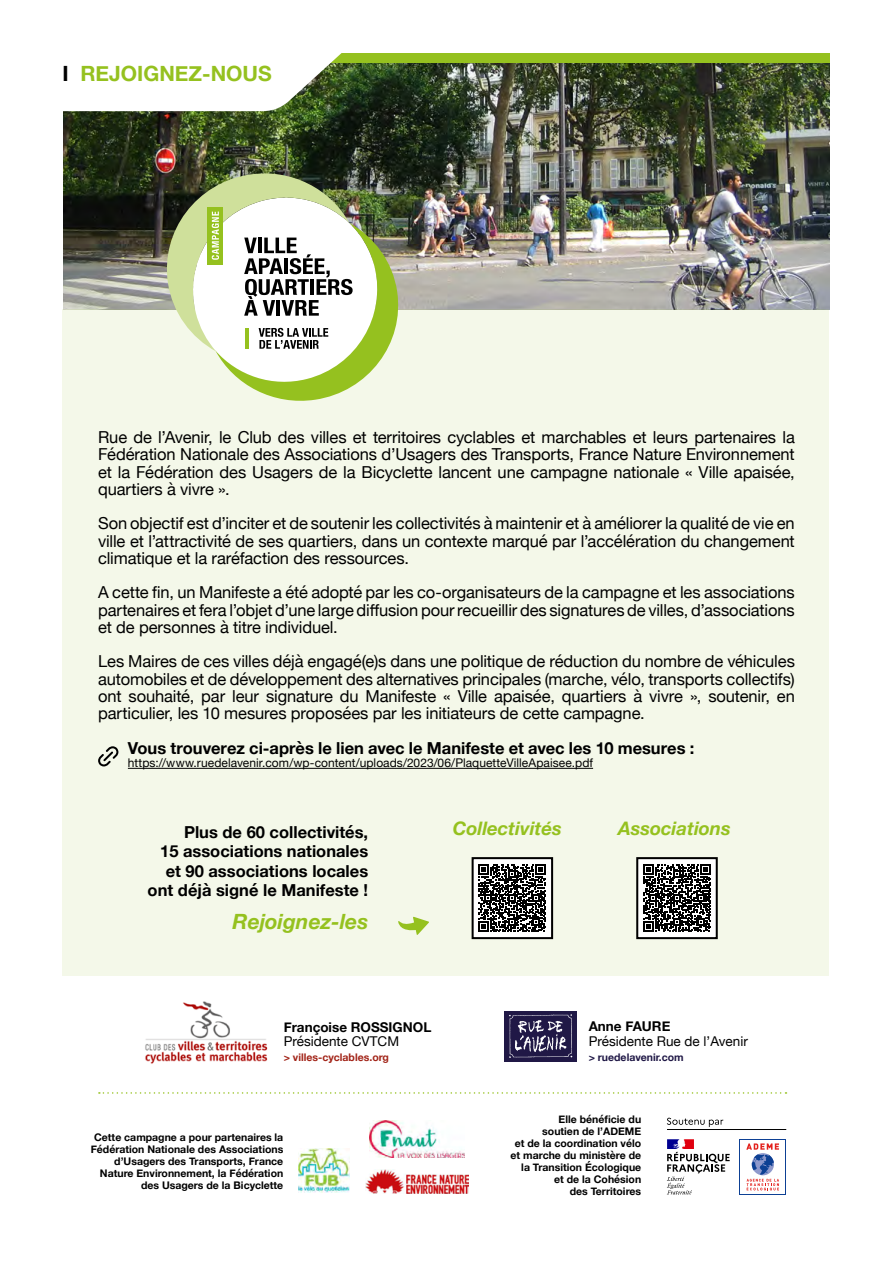
<style>
.page{position:relative;width:893px;height:1263px;background:#fff}
.page>*{position:absolute;margin:0;border:0;box-sizing:border-box;transform-origin:0 0}
.t1{font:700 21px "Helvetica Neue";color:#95c11f}
.t2{font:italic 700 21px "Helvetica Neue";color:#95c11f}
.t3{font:italic 700 18.6px "Helvetica Neue";color:#95c11f}
.t4{font:16.5px/17.2px "Helvetica Neue";letter-spacing:-.005em;color:#000;text-align:justify}
.t5{font:700 16.5px/19.5px "Helvetica Neue";color:#000;text-align:right}
.t6{font:13.5px "Helvetica Neue";color:#000}
.t7{font:700 13.5px "Helvetica Neue";color:#000}
.t8{font:12px "Helvetica Neue";letter-spacing:.005em;color:#000}
.t9{font:700 10.5px/12px "Helvetica Neue";color:#000;text-align:right}
.t10{font:700 10.5px "Helvetica Neue";color:#a22418}
.t11{font:700 10.5px "Helvetica Neue";color:#201846}
.s1{color:#000}
</style>
<div class="page">
<img style="left:64px;top:54px;width:766px;height:255px">
<div style="left:299px;top:53px;width:530px;height:10px;background:#95c11f"></div>
<div style="left:63px;top:309px;width:766px;height:667px;background:#f4f8e9"></div>
<img style="left:370px;top:1120px;width:94px;height:37px">
<img style="left:366px;top:1169px;width:102px;height:25px">
<img style="left:298px;top:1148px;width:52px;height:44px">
<hr style="left:667px;top:1129px;width:119px;height:1px;background:#000">
<svg style="left:667px;top:1139px;width:63px;height:55px"></svg>
<svg style="left:739px;top:1139px;width:47px;height:55px"></svg>
<div style="left:740px;top:1140px;width:45px;height:53px;background:#fff"></div>
<svg style="left:746px;top:1143px;width:33px;height:47px"></svg>
<svg style="left:667px;top:1118px;width:56px;height:9px"></svg>
<div style="left:504px;top:1010px;width:73px;height:51px;background:#201846"></div>
<svg style="left:509px;top:1014px;width:63px;height:44px"></svg>
<img style="left:145px;top:1001px;width:123px;height:63px">
<svg style="left:99px;top:1092px;width:687px;height:2px"></svg>
<div style="left:473px;top:858px;width:79px;height:80px;background:#fff"></div>
<svg style="left:479px;top:864px;width:67px;height:68px"></svg>
<div style="left:472px;top:857px;width:81px;height:82px;border:2px solid #000"></div>
<div style="left:637px;top:858px;width:80px;height:80px;background:#fff"></div>
<svg style="left:643px;top:864px;width:68px;height:68px"></svg>
<div style="left:636px;top:857px;width:82px;height:82px;border:2px solid #000"></div>
<hr style="left:128px;top:768px;width:465px;height:1px;background:#000">
<svg style="left:160px;top:180px;width:245px;height:221px"></svg>
<img style="left:63px;top:53px;width:479px;height:127px">
<svg style="left:398px;top:917px;width:31px;height:18px"></svg>
<svg style="left:98px;top:746px;width:20px;height:20px"></svg>
<p class="t1" style="left:63px;top:57px;width:211px"><span class="s1">I</span> REJOIGNEZ-NOUS</p>
<p class="t4" style="left:98px;top:429px;width:698px">Rue de l’Avenir, le Club des villes et territoires cyclables et marchables et leurs partenaires la Fédération Nationale des Associations d’Usagers des Transports, France Nature Environnement et la Fédération des Usagers de la Bicyclette lancent une campagne nationale « Ville apaisée, quartiers à vivre ».</p>
<p class="t4" style="left:98px;top:516px;width:698px">Son objectif est d’inciter et de soutenir les collectivités à maintenir et à améliorer la qualité de vie en ville et l’attractivité de ses quartiers, dans un contexte marqué par l’accélération du changement climatique et la raréfaction des ressources.</p>
<p class="t4" style="left:98px;top:585px;width:698px">A cette fin, un Manifeste a été adopté par les co-organisateurs de la campagne et les associations partenaires et fera l’objet d’une large diffusion pour recueillir des signatures de villes, d’associations et de personnes à titre individuel.</p>
<p class="t4" style="left:98px;top:654px;width:698px">Les Maires de ces villes déjà engagé(e)s dans une politique de réduction du nombre de véhicules automobiles et de développement des alternatives principales (marche, vélo, transports collectifs) ont souhaité, par leur signature du Manifeste « Ville apaisée, quartiers à vivre », soutenir, en particulier, les 10 mesures proposées par les initiateurs de cette campagne.</p>
<p class="t5" style="left:128px;top:738px;width:568px">Vous trouverez ci-après le lien avec le Manifeste et avec les 10 mesures :</p>
<p class="t8" style="left:128px;top:754px;width:467px">https://www.ruedelavenir.com/wp-content/uploads/2023/06/PlaquetteVilleApaisee.pdf</p>
<p class="t5" style="left:148px;top:822px;width:222px">Plus de 60 collectivités,<br>15 associations nationales et 90 associations locales ont déjà signé le Manifeste !</p>
<p class="t2" style="left:233px;top:905px;width:137px">Rejoignez-les</p>
<p class="t3" style="left:453px;top:813px;width:110px">Collectivités</p>
<p class="t3" style="left:618px;top:813px;width:114px">Associations</p>
<p class="t7" style="left:284px;top:1016px;width:149px">Françoise ROSSIGNOL</p>
<p class="t6" style="left:284px;top:1032px;width:117px">Présidente CVTCM</p>
<p class="t10" style="left:284px;top:1049px;width:107px">&gt; villes-cyclables.org</p>
<p class="t9" style="left:91px;top:1132px;width:194px">Cette campagne a pour partenaires la Fédération Nationale des Associations d’Usagers des Transports, France Nature Environnement, la Fédération des Usagers de la Bicyclette</p>
<p class="t7" style="left:589px;top:1016px;width:83px">Anne FAURE</p>
<p class="t6" style="left:589px;top:1031px;width:161px">Présidente Rue de l’Avenir</p>
<p class="t11" style="left:589px;top:1049px;width:97px">&gt; ruedelavenir.com</p>
<p class="t9" style="left:511px;top:1113px;width:132px">Elle bénéficie du<br>soutien de l’ADEME<br>et de la coordination vélo et marche du ministère de la Transition Écologique et de la Cohésion<br>des Territoires</p>
</div>
